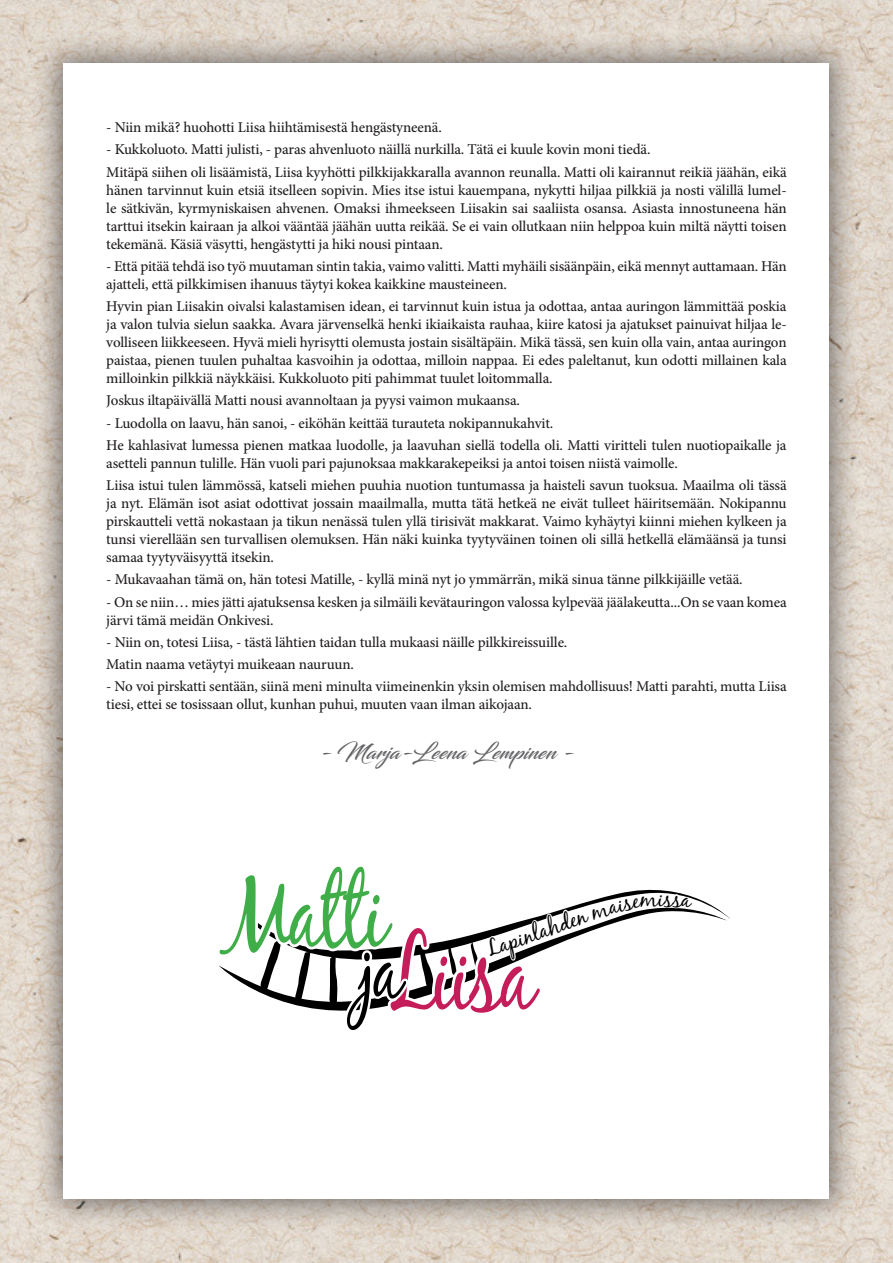
<style>
.page{position:relative;width:893px;height:1263px;background:#fff}
.page>*{position:absolute;margin:0;border:0;box-sizing:border-box;transform-origin:0 0}
.t1{font:103.65px "Black Jack";letter-spacing:-.03em;color:#c41d59;scale:.79 1}
.t2{font:101.25px "Black Jack";letter-spacing:-.03em;color:#3fae49;scale:.79 1}
.t3{font:22.2px "Black Jack";color:#000001}
.t4{font:21px "Blacksword";letter-spacing:.01em;color:#656568}
.t5{font:500 15px/18px "Minion Pro";letter-spacing:-.01em;color:#231f20}
.s1{font-size:86.55px;color:#000001}
</style>
<div class="page">
<img style="left:0;top:0;width:893px;height:1263px">
<div style="left:31px;top:31px;width:831px;height:1201px;background:#231f20;opacity:.56"></div>
<div style="left:64px;top:64px;width:765px;height:1135px;background:#fff"></div>
<svg style="left:219px;top:889px;width:511px;height:122px"></svg>
<p class="t5" style="left:106px;top:118px;width:337px">- Niin mikä? huohotti Liisa hiihtämisestä hengästyneenä.</p>
<p class="t5" style="left:106px;top:138px;width:682px;line-height:22.2px">- Kukkoluoto. Matti julisti, - paras ahvenluoto näillä nurkilla. Tätä ei kuule kovin moni tiedä.<br>Mitäpä siihen oli lisäämistä, Liisa kyyhötti pilkkijakkaralla avannon reunalla. Matti oli kairannut reikiä jäähän, eikä</p>
<p class="t5" style="left:106px;top:181px;width:682px;text-align:justify">hänen tarvinnut kuin etsiä itselleen sopivin. Mies itse istui kauempana, nykytti hiljaa pilkkiä ja nosti välillä lumel&shy;le sätkivän, kyrmyniskaisen ahvenen. Omaksi ihmeekseen Liisakin sai saaliista osansa. Asiasta innostuneena hän tarttui itsekin kairaan ja alkoi vääntää jäähän uutta reikää. Se ei vain ollutkaan niin helppoa kuin miltä näytti toisen tekemänä. Käsiä väsytti, hengästytti ja hiki nousi pintaan.</p>
<p class="t5" style="left:106px;top:257px;width:682px">- Että pitää tehdä iso työ muutaman sintin takia, vaimo valitti. Matti myhäili sisäänpäin, eikä mennyt auttamaan. Hän ajatteli, että pilkkimisen ihanuus täytyi kokea kaikkine mausteineen.</p>
<p class="t5" style="left:106px;top:297px;width:682px;text-align:justify">Hyvin pian Liisakin oivalsi kalastamisen idean, ei tarvinnut kuin istua ja odottaa, antaa auringon lämmittää poskia ja valon tulvia sielun saakka. Avara järvenselkä henki ikiaikaista rauhaa, kiire katosi ja ajatukset painuivat hiljaa le&shy;volliseen liikkeeseen. Hyvä mieli hyrisytti olemusta jostain sisältäpäin. Mikä tässä, sen kuin olla vain, antaa auringon paistaa, pienen tuulen puhaltaa kasvoihin ja odottaa, milloin nappaa. Ei edes paleltanut, kun odotti millainen kala milloinkin pilkkiä näykkäisi. Kukkoluoto piti pahimmat tuulet loitommalla.</p>
<p class="t5" style="left:106px;top:392px;width:415px">Joskus iltapäivällä Matti nousi avannoltaan ja pyysi vaimon mukaansa.</p>
<p class="t5" style="left:106px;top:412px;width:682px;line-height:22.2px">- Luodolla on laavu, hän sanoi, - eiköhän keittää turauteta nokipannukahvit.<br>He kahlasivat lumessa pienen matkaa luodolle, ja laavuhan siellä todella oli. Matti viritteli tulen nuotiopaikalle ja</p>
<p class="t5" style="left:106px;top:452px;width:682px;line-height:22.2px">asetteli pannun tulille. Hän vuoli pari pajunoksaa makkarakepeiksi ja antoi toisen niistä vaimolle.<br>Liisa istui tulen lämmössä, katseli miehen puuhia nuotion tuntumassa ja haisteli savun tuoksua. Maailma oli tässä</p>
<p class="t5" style="left:106px;top:494px;width:682px;text-align:justify">ja nyt. Elämän isot asiat odottivat jossain maailmalla, mutta tätä hetkeä ne eivät tulleet häiritsemään. Nokipannu pirskautteli vettä nokastaan ja tikun nenässä tulen yllä tirisivät makkarat. Vaimo kyhäytyi kiinni miehen kylkeen ja tunsi vierellään sen turvallisen olemuksen. Hän näki kuinka tyytyväinen toinen oli sillä hetkellä elämäänsä ja tunsi samaa tyytyväisyyttä itsekin.</p>
<p class="t5" style="left:106px;top:571px;width:638px">- Mukavaahan tämä on, hän totesi Matille, - kyllä minä nyt jo ymmärrän, mikä sinua tänne pilkkijäille vetää.</p>
<p class="t5" style="left:106px;top:593px;width:682px">- On se niin… mies jätti ajatuksensa kesken ja silmäili kevätauringon valossa kylpevää jäälakeutta...On se vaan komea järvi tämä meidän Onkivesi.</p>
<p class="t5" style="left:106px;top:631px;width:462px;line-height:22.2px">- Niin on, totesi Liisa, - tästä lähtien taidan tulla mukaasi näille pilkkireissuille.<br>Matin naama vetäytyi muikeaan nauruun.</p>
<p class="t5" style="left:106px;top:678px;width:682px">- No voi pirskatti sentään, siinä meni minulta viimeinenkin yksin olemisen mahdollisuus! Matti parahti, mutta Liisa tiesi, ettei se tosissaan ollut, kunhan puhui, muuten vaan ilman aikojaan.</p>
<h3 class="t4" style="left:319px;top:739px;width:256px">- Marja-Leena Lempinen -</h3>
<h2 class="t2" style="left:225px;top:850px;width:206px">Matti</h2>
<h3 class="t3" style="left:483px;top:936px;width:66px;rotate:-19deg">Lapinla</h3>
<h1 class="t1" style="left:360px;top:911px;width:224px"><span class="s1">ja</span>Liisa</h1>
<h3 class="t3" style="left:658px;top:885px;width:7px">i</h3>
</div>
